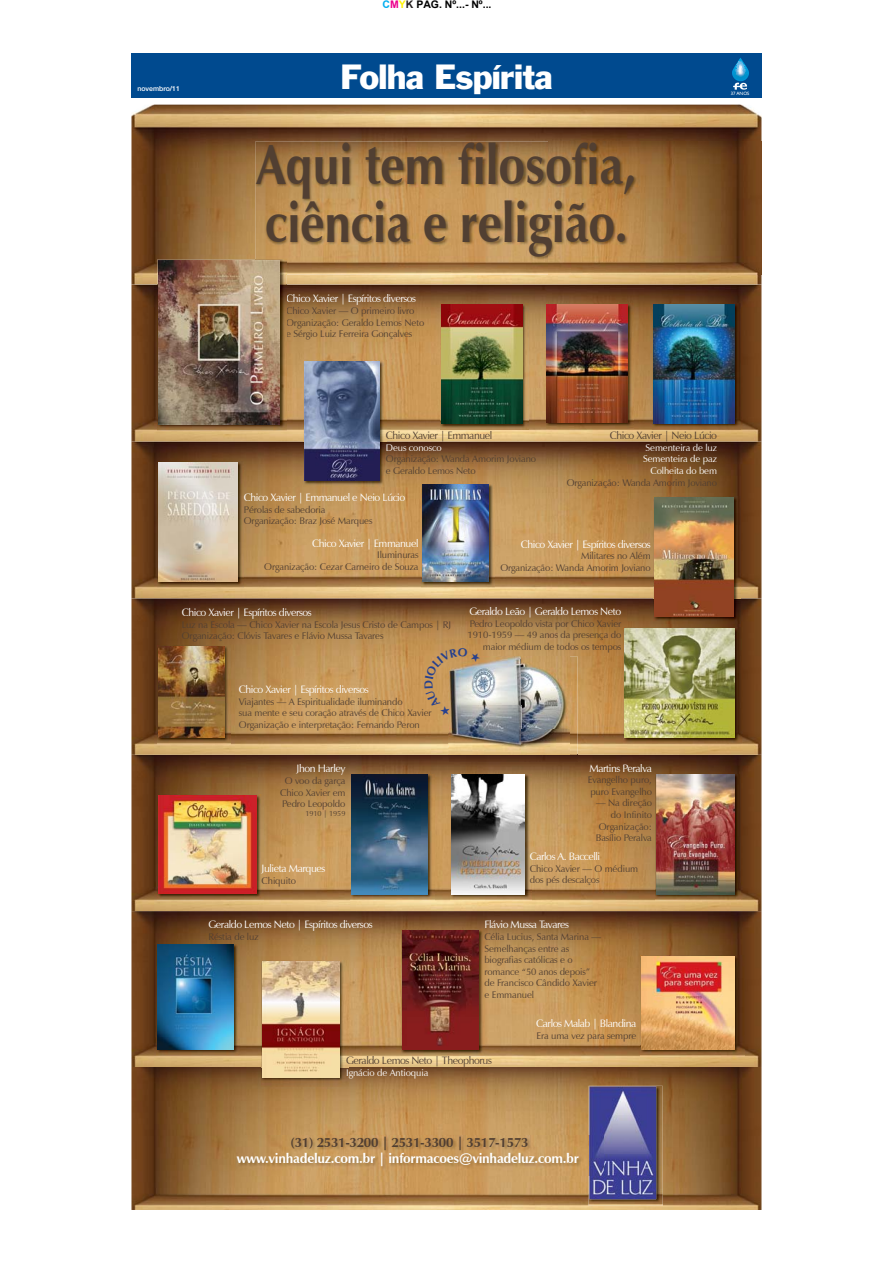
<style>
.page{position:relative;width:893px;height:1263px;background:#fff}
.page>*{position:absolute;margin:0;border:0;box-sizing:border-box;transform-origin:0 0}
.t1{font:700 55.35px/57.6px "Zapf Humanist 601 BT";color:#513f32;scale:.85 1}
.t2{font:32.4px "Franklin Gothic";letter-spacing:-.02em;color:#fff}
.t3{font:700 13.5px "Zapf Humanist 601 BT";letter-spacing:-.02em;color:#fff}
.t4{font:700 13.5px "Zapf Humanist 601 BT";letter-spacing:-.02em;color:#513f32}
.t5{font:10.65px "Zapf Humanist 601 BT";letter-spacing:-.04em;color:#fff}
.t6{font:10.65px "Zapf Humanist 601 BT";letter-spacing:-.04em;color:#513f32}
.t7{font:700 10.5px "Arial";color:#000}
.t8{font:9.6px/11.6px "Zapf Humanist 601 BT";letter-spacing:-.01em;color:#513f32}
.t9{font:9.6px/11.6px "Zapf Humanist 601 BT";letter-spacing:-.01em;color:#fff;text-align:right}
.t10{font:7.5px "Zapf Humanist 601 BT";letter-spacing:-.01em;color:#513f32}
.t11{font:500 6.9px "Helvetica Neue";color:#fff}
.t12{font:4.8px "Gill Sans";color:#fff}
.s1{color:#00aeef}
.s2{color:#ec008c}
.s3{color:#fff200}
.s4{color:#231f20}
</style>
<div class="page">
<div style="left:131px;top:53px;width:630px;height:45px;background:#004a8f"></div>
<svg style="left:732px;top:58px;width:17px;height:32px"></svg>
<img style="left:131px;top:105px;width:630px;height:1105px">
<img style="left:401px;top:930px;width:84px;height:126px">
<img style="left:402px;top:930px;width:76px;height:120px">
<img style="left:655px;top:774px;width:86px;height:126px">
<img style="left:656px;top:775px;width:78px;height:119px">
<img style="left:641px;top:956px;width:103px;height:103px">
<img style="left:641px;top:957px;width:93px;height:92px">
<img style="left:157px;top:944px;width:82px;height:111px">
<img style="left:158px;top:945px;width:75px;height:104px">
<img style="left:261px;top:960px;width:87px;height:127px">
<img style="left:262px;top:961px;width:77px;height:116px">
<img style="left:303px;top:361px;width:83px;height:126px">
<img style="left:304px;top:361px;width:76px;height:120px">
<img style="left:546px;top:303px;width:88px;height:125px">
<img style="left:547px;top:304px;width:80px;height:118px">
<img style="left:441px;top:303px;width:87px;height:127px">
<img style="left:441px;top:304px;width:81px;height:120px">
<img style="left:653px;top:303px;width:87px;height:126px">
<img style="left:654px;top:304px;width:80px;height:119px">
<img style="left:654px;top:497px;width:86px;height:126px">
<img style="left:654px;top:497px;width:80px;height:120px">
<img style="left:422px;top:484px;width:73px;height:104px">
<img style="left:423px;top:485px;width:66px;height:97px">
<img style="left:158px;top:462px;width:86px;height:126px">
<img style="left:158px;top:462px;width:80px;height:120px">
<img style="left:158px;top:794px;width:105px;height:106px">
<img style="left:158px;top:795px;width:99px;height:99px">
<img style="left:451px;top:774px;width:80px;height:126px">
<img style="left:452px;top:775px;width:73px;height:119px">
<img style="left:351px;top:774px;width:83px;height:126px">
<img style="left:351px;top:775px;width:77px;height:119px">
<img style="left:158px;top:646px;width:72px;height:98px">
<img style="left:159px;top:647px;width:65px;height:91px">
<img style="left:624px;top:627px;width:117px;height:117px">
<img style="left:625px;top:628px;width:109px;height:110px">
<img style="left:449px;top:656px;width:128px;height:105px">
<img style="left:448px;top:657px;width:121px;height:98px">
<img style="left:589px;top:1086px;width:74px;height:120px">
<img style="left:589px;top:1086px;width:67px;height:113px">
<img style="left:236px;top:1135px;width:367px;height:41px">
<img style="left:255px;top:142px;width:506px;height:133px">
<img style="left:158px;top:259px;width:128px;height:171px">
<img style="left:255px;top:259px;width:31px;height:16px">
<img style="left:158px;top:260px;width:122px;height:164px">
<svg style="left:424px;top:648px;width:58px;height:70px;background:#bda27c"></svg>
<p class="t11" style="left:137px;top:87px;width:44px">novembro/11</p>
<p class="t7" style="left:383px;top:-3px;width:110px"><span class="s1">C</span><span class="s2">M</span><span class="s3">Y</span><span class="s4">K</span> PÁG. Nº...- Nº...</p>
<h2 class="t2" style="left:341px;top:64px;width:213px">Folha Espírita</h2>
<h1 class="t1" style="left:257px;top:136px;width:448px">Aqui tem filosofia, ciência e religião.</h1>
<p class="t5" style="left:286px;top:292px;width:131px">Chico Xavier | Espíritos diversos</p>
<p class="t8" style="left:286px;top:305px;width:140px">Chico Xavier — O primeiro livro<br>Organização: Geraldo Lemos Neto e Sérgio Luiz Ferreira Gonçalves</p>
<p class="t12" style="left:731px;top:90px;width:20px">37 ANOS</p>
<p class="t6" style="left:386px;top:429px;width:108px">Chico Xavier | Emmanuel</p>
<p class="t9" style="left:386px;top:442px;width:57px">Deus conosco</p>
<p class="t8" style="left:386px;top:453px;width:152px">Organização: Wanda Amorim Joviano e Geraldo Lemos Neto</p>
<p class="t5" style="left:244px;top:491px;width:163px">Chico Xavier | Emmanuel e Neio Lúcio</p>
<p class="t8" style="left:244px;top:504px;width:130px">Pérolas de sabedoria<br>Organização: Braz José Marques</p>
<p class="t6" style="left:610px;top:429px;width:109px">Chico Xavier | Neio Lúcio</p>
<p class="t9" style="left:643px;top:442px;width:75px">Sementeira de luz<br>Sementeira de paz<br>Colheita do bem</p>
<p class="t8" style="left:567px;top:477px;width:152px">Organização: Wanda Amorim Joviano</p>
<p class="t5" style="left:312px;top:536px;width:108px">Chico Xavier | Emmanuel</p>
<p class="t8" style="left:264px;top:549px;width:156px;text-align:right">Iluminuras<br>Organização: Cezar Carneiro de Souza</p>
<p class="t5" style="left:182px;top:606px;width:131px">Chico Xavier | Espíritos diversos</p>
<p class="t8" style="left:182px;top:618px;width:271px">Luz na Escola — Chico Xavier na Escola Jesus Cristo de Campos | RJ<br>Organização: Clóvis Tavares e Flávio Mussa Tavares</p>
<p class="t5" style="left:239px;top:683px;width:131px">Chico Xavier | Espíritos diversos</p>
<p class="t8" style="left:239px;top:696px;width:194px">Viajantes — A Espiritualidade iluminando<br>sua mente e seu coração através de Chico Xavier<br>Organização e interpretação: Fernando Peron</p>
<p class="t5" style="left:297px;top:762px;width:50px">Jhon Harley</p>
<p class="t8" style="left:280px;top:775px;width:67px;text-align:center">O voo da garça<br>Chico Xavier em<br>Pedro Leopoldo</p>
<p class="t10" style="left:305px;top:809px;width:41px">1910 | 1959</p>
<p class="t5" style="left:262px;top:862px;width:65px">Julieta Marques</p>
<p class="t8" style="left:262px;top:874px;width:36px">Chiquito</p>
<p class="t5" style="left:209px;top:918px;width:165px">Geraldo Lemos Neto | Espíritos diversos</p>
<p class="t8" style="left:209px;top:931px;width:52px">Réstia de luz</p>
<p class="t5" style="left:521px;top:537px;width:131px">Chico Xavier | Espíritos diversos</p>
<p class="t8" style="left:500px;top:550px;width:152px;text-align:right">Militares no Além<br>Organização: Wanda Amorim Joviano</p>
<p class="t5" style="left:469px;top:605px;width:153px">Geraldo Leão | Geraldo Lemos Neto</p>
<p class="t8" style="left:468px;top:618px;width:155px;text-align:right">Pedro Leopoldo vista por Chico Xavier<br>1910-1959 — 49 anos da presença do maior médium de todos os tempos</p>
<p class="t5" style="left:589px;top:762px;width:64px">Martins Peralva</p>
<p class="t8" style="left:588px;top:774px;width:66px">Evangelho puro, puro Evangelho</p>
<p class="t8" style="left:596px;top:797px;width:58px;text-align:right">— Na direção do Infinito<br>Organização:<br>Basílio Peralva</p>
<p class="t5" style="left:530px;top:850px;width:72px">Carlos A. Baccelli</p>
<p class="t8" style="left:530px;top:863px;width:110px">Chico Xavier — O médium dos pés descalços</p>
<p class="t5" style="left:484px;top:918px;width:86px">Flávio Mussa Tavares</p>
<p class="t8" style="left:484px;top:931px;width:118px">Célia Lucius, Santa Marina —<br>Semelhanças entre as biografias católicas e o romance “50 anos depois” de Francisco Cândido Xavier e Emmanuel</p>
<p class="t5" style="left:536px;top:1017px;width:102px">Carlos Malab | Blandina</p>
<p class="t8" style="left:536px;top:1030px;width:101px">Era uma vez para sempre</p>
<p class="t6" style="left:346px;top:1054px;width:147px">Geraldo Lemos Neto | Theophorus</p>
<p class="t9" style="left:346px;top:1067px;width:84px">Ignácio de Antioquia</p>
<h3 class="t4" style="left:290px;top:1134px;width:239px">(31) 2531-3200 | 2531-3300 | 3517-1573</h3>
<h3 class="t3" style="left:237px;top:1150px;width:344px">www.vinhadeluz.com.br | informacoes@vinhadeluz.com.br</h3>
</div>
